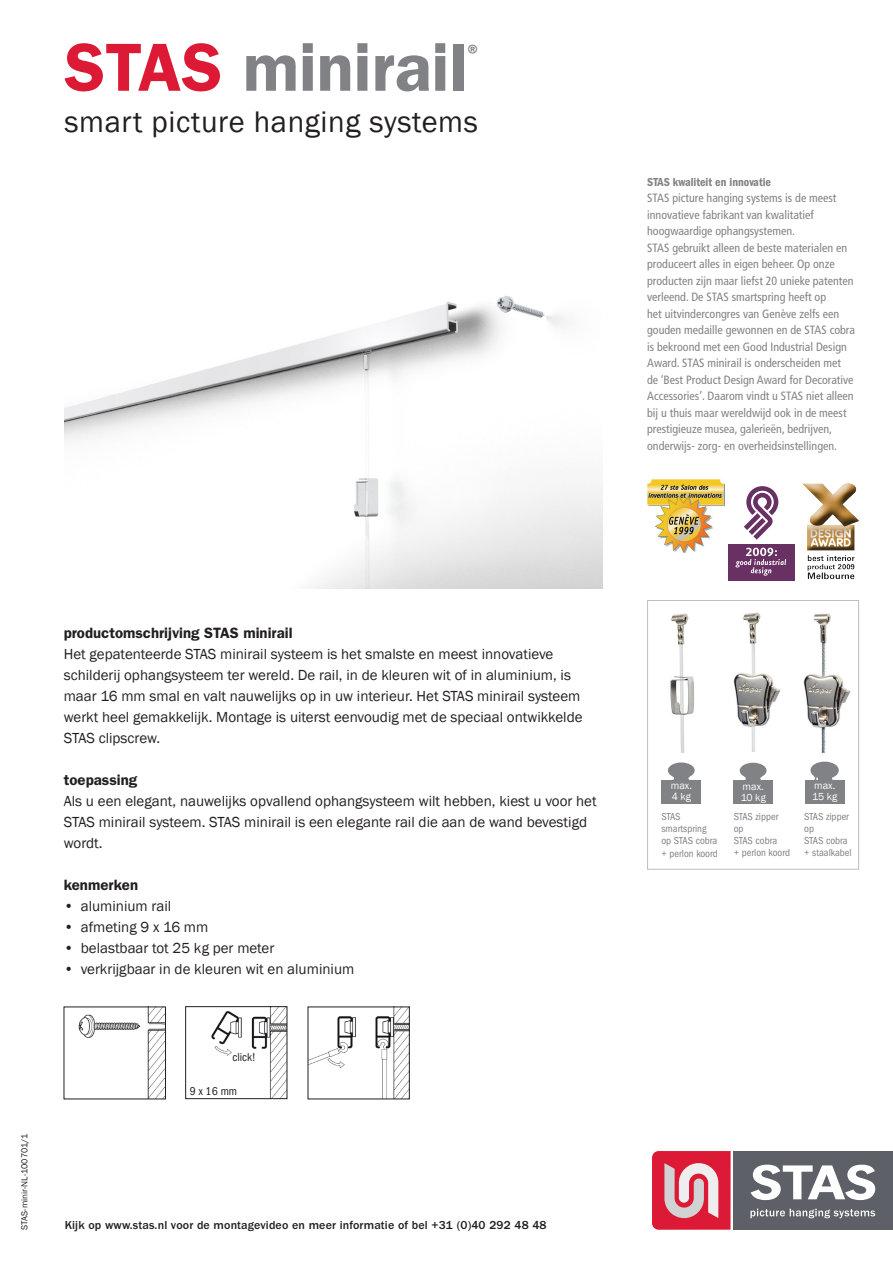
<style>
.page{position:relative;width:893px;height:1263px;background:#fff}
.page>*{position:absolute;margin:0;border:0;box-sizing:border-box;transform-origin:0 0}
.Standaard{font:600 68.25px "ITC Franklin Gothic Std";color:#808285}
.Standaard-2{font:30.6px "Franklin Gothic";letter-spacing:.02em;color:#231f20}
.Standaard-3{font:600 21.15px "ITC Franklin Gothic Std";color:#808285}
.bodyD{font:15px/21px "Franklin Gothic";color:#231f20}
.Standaard-4{font:15px/21px "Franklin Gothic";color:#231f20}
.Standaard-5{font:600 15px "ITC Franklin Gothic Std";color:#231f20}
.bodyD-2{font:600 15px "ITC Franklin Gothic Std";color:#231f20}
.Standaard-6{font:condensed 12px/16.5px "Frutiger LT Std";color:#808285}
.Standaard-7{font:500 12px "ITC Franklin Gothic Std";letter-spacing:.01em;color:#231f20}
.Standaard-8{font:12px "ITC Franklin Gothic Std Dm Cd";color:#808285}
.Uitvultekst{font:condensed 11.85px "ITC Franklin Gothic Std";color:#231f20}
.Uitvultekst-2{font:condensed 10.5px/13.5px "ITC Franklin Gothic Std";color:#808285}
.body{font:10.5px "Franklin Gothic";color:#fff}
.Normaal{font:9px "Franklin Gothic";color:#231f20}
.s1{color:#dc1a36}
</style>
<div class="page">
<div style="left:733px;top:1151px;width:160px;height:79px;background:#5d6067"></div>
<svg style="left:751px;top:1165px;width:124px;height:35px"></svg>
<svg style="left:652px;top:1151px;width:79px;height:79px"></svg>
<svg style="left:750px;top:1209px;width:125px;height:9px"></svg>
<img style="left:802px;top:483px;width:57px;height:97px">
<img style="left:647px;top:479px;width:78px;height:73px">
<img style="left:64px;top:295px;width:539px;height:294px">
<div style="left:728px;top:544px;width:66px;height:36px;background:#683063"></div>
<svg style="left:744px;top:486px;width:34px;height:54px"></svg>
<svg style="left:735px;top:548px;width:51px;height:28px"></svg>
<img style="left:79px;top:1008px;width:85px;height:89px">
<img style="left:211px;top:1008px;width:74px;height:89px">
<div style="left:185px;top:1006px;width:102px;height:93px;border:1px solid #231f20"></div>
<img style="left:310px;top:1008px;width:98px;height:89px">
<img style="left:670px;top:613px;width:25px;height:139px">
<div style="left:675px;top:775px;width:13px;height:8px;background:#808285"></div>
<div style="left:662px;top:780px;width:39px;height:24px;background:#808285"></div>
<div style="left:668px;top:762px;width:27px;height:16px;background:#808285;border-radius:50%"></div>
<img style="left:733px;top:612px;width:48px;height:140px">
<div style="left:747px;top:775px;width:13px;height:8px;background:#808285"></div>
<div style="left:734px;top:780px;width:39px;height:24px;background:#808285"></div>
<div style="left:740px;top:763px;width:26px;height:15px;background:#808285;border-radius:50%"></div>
<img style="left:803px;top:613px;width:48px;height:139px">
<div style="left:818px;top:775px;width:13px;height:8px;background:#808285"></div>
<div style="left:805px;top:780px;width:39px;height:24px;background:#808285"></div>
<div style="left:811px;top:762px;width:27px;height:16px;background:#808285;border-radius:50%"></div>
<div style="left:810px;top:762px;width:29px;height:17px;border:2px solid #808285;border-radius:50%"></div>
<div style="left:647px;top:600px;width:212px;height:270px;border:1px solid #bcbdc0"></div>
<p class="Standaard" style="left:64px;top:27px;width:404px"><span class="s1">STAS</span> minirail</p>
<p class="Standaard-3" style="left:467px;top:39px;width:17px">®</p>
<p class="Standaard-2" style="left:64px;top:103px;width:415px">smart picture hanging systems</p>
<p class="Standaard-8" style="left:647px;top:175px;width:125px">STAS kwaliteit en innovatie</p>
<p class="Standaard-6" style="left:647px;top:190px;width:191px">STAS picture hanging systems is de meest innovatieve fabrikant van kwalitatief hoogwaardige ophangsystemen.</p>
<p class="Standaard-6" style="left:647px;top:239px;width:209px">STAS gebruikt alleen de beste materialen en produceert alles in eigen beheer. Op onze producten zijn maar liefst 20 unieke patenten verleend. De STAS smartspring heeft op<br>het uitvindercongres van Genève zelfs een gouden medaille gewonnen en de STAS cobra is bekroond met een Good Industrial Design Award. STAS minirail is onderscheiden met de ‘Best Product Design Award for Decorative Accessories’. Daarom vindt u STAS niet alleen bij u thuis maar wereldwijd ook in de meest prestigieuze musea, galerieën, bedrijven, onderwijs- zorg- en overheidsinstellingen.</p>
<p class="Normaal" style="left:19px;top:1230px;width:98px;rotate:-90deg">STAS-minir-NL-100701/1</p>
<p class="Standaard-5" style="left:64px;top:623px;width:230px">productomschrijving STAS minirail</p>
<p class="bodyD" style="left:64px;top:643px;width:520px">Het gepatenteerde STAS minirail systeem is het smalste en meest innovatieve schilderij ophangsysteem ter wereld. De rail, in de kleuren wit of in aluminium, is maar 16 mm smal en valt nauwelijks op in uw interieur. Het STAS minirail systeem werkt heel gemakkelijk. Montage is uiterst eenvoudig met de speciaal ontwikkelde STAS clipscrew.</p>
<p class="Standaard-5" style="left:64px;top:771px;width:75px">toepassing</p>
<p class="Standaard-4" style="left:64px;top:791px;width:534px">Als u een elegant, nauwelijks opvallend ophangsysteem wilt hebben, kiest u voor het<br>STAS minirail systeem. STAS minirail is een elegante rail die aan de wand bevestigd wordt.</p>
<p class="bodyD-2" style="left:64px;top:876px;width:76px">kenmerken</p>
<p class="bodyD" style="left:64px;top:896px;width:109px">• aluminium rail</p>
<p class="bodyD" style="left:64px;top:917px;width:146px">• afmeting 9 x 16 mm</p>
<p class="bodyD" style="left:64px;top:938px;width:212px">• belastbaar tot 25 kg per meter</p>
<p class="bodyD" style="left:64px;top:959px;width:292px">• verkrijgbaar in de kleuren wit en aluminium</p>
<p class="Uitvultekst" style="left:233px;top:1050px;width:25px">click!</p>
<p class="Uitvultekst" style="left:190px;top:1084px;width:49px">9 x 16 mm</p>
<p class="Standaard-7" style="left:65px;top:1218px;width:483px">Kijk op www.stas.nl voor de montagevideo en meer informatie of bel +31 (0)40 292 48 48</p>
<p class="body" style="left:671px;top:779px;width:23px">max.</p>
<p class="body" style="left:672px;top:790px;width:21px">4 kg</p>
<p class="Uitvultekst-2" style="left:661px;top:810px;width:21px">STAS</p>
<p class="Uitvultekst-2" style="left:661px;top:822px;width:47px">smartspring</p>
<p class="Uitvultekst-2" style="left:661px;top:834px;width:58px">op STAS cobra + perlon koord</p>
<p class="body" style="left:743px;top:779px;width:23px">max.</p>
<p class="body" style="left:741px;top:791px;width:27px">10 kg</p>
<p class="Uitvultekst-2" style="left:734px;top:810px;width:46px">STAS zipper</p>
<p class="Uitvultekst-2" style="left:734px;top:822px;width:11px">op</p>
<p class="Uitvultekst-2" style="left:734px;top:834px;width:45px">STAS cobra</p>
<p class="Uitvultekst-2" style="left:734px;top:846px;width:58px">+ perlon koord</p>
<p class="body" style="left:814px;top:779px;width:23px">max.</p>
<p class="body" style="left:812px;top:790px;width:27px">15 kg</p>
<p class="Uitvultekst-2" style="left:804px;top:810px;width:46px">STAS zipper</p>
<p class="Uitvultekst-2" style="left:804px;top:822px;width:11px">op</p>
<p class="Uitvultekst-2" style="left:804px;top:834px;width:45px">STAS cobra</p>
<p class="Uitvultekst-2" style="left:804px;top:846px;width:49px">+ staalkabel</p>
</div>
